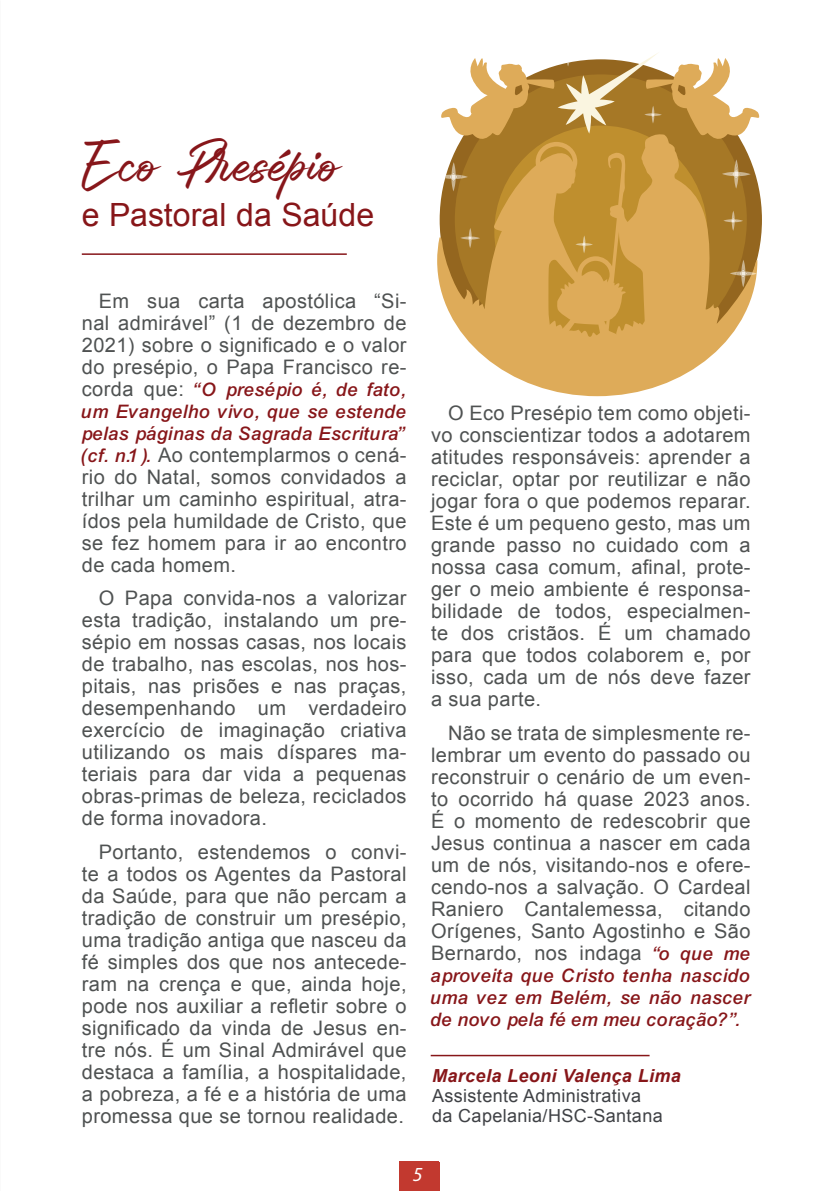
<style>
.page{position:relative;width:840px;height:1191px;background:#fff}
.page>*{position:absolute;margin:0;border:0;box-sizing:border-box;transform-origin:0 0}
.t1{font:48px "Bezar PERSONAL USE ONLY";color:#87161a}
.t2{font:32px "Arial";color:#871619}
.t3{font:italic 28px "Myriad Arabic";color:#fff}
.t4{font:20px/22px "Arial";letter-spacing:.02em;color:#4f5252;text-align:justify}
.t5{font:20px/22px "Arial Mdm Itl";letter-spacing:.02em;color:#871619;text-align:justify}
.t6{font:18px/20px "Arial";letter-spacing:.02em;color:#3f4145}
.t7{font:italic 700 18px "Arial";letter-spacing:.02em;color:#871619}
.s1{font-family:"Arial";color:#4f5252}
.s2{font-family:"Arial Mdm Itl";color:#871619}
</style>
<div class="page">
<div style="left:400px;top:1161px;width:39px;height:30px;background:#c2392f"></div>
<div style="left:399px;top:1161px;width:39px;height:30px;background:#c2392f"></div>
<hr style="left:430px;top:1054px;width:219px;height:2px;background:#871619">
<svg style="left:437px;top:146px;width:320px;height:250px;background:#d2a75e"></svg>
<svg style="left:439px;top:162px;width:28px;height:29px"></svg>
<svg style="left:721px;top:159px;width:29px;height:30px"></svg>
<svg style="left:460px;top:228px;width:20px;height:20px"></svg>
<svg style="left:723px;top:211px;width:19px;height:20px"></svg>
<svg style="left:729px;top:260px;width:28px;height:27px"></svg>
<svg style="left:441px;top:53px;width:318px;height:93px"></svg>
<svg style="left:575px;top:235px;width:17px;height:18px"></svg>
<hr style="left:82px;top:253px;width:264px;height:2px;background:#87161a">
<h1 class="t1" style="left:82px;top:138px;width:261px">Eco Presépio</h1>
<h2 class="t2" style="left:82px;top:194px;width:294px">e Pastoral da Saúde</h2>
<p class="t4" style="left:82px;top:290px;width:326px;text-indent:17px">Em sua carta apostólica “Si&shy;nal admirável” (1 de dezembro de 2021) sobre o significado e o valor do presépio, o Papa Francisco re-</p>
<p class="t5" style="left:82px;top:378px;width:326px"><span class="s1">corda que:</span> “O presépio é, de fato, um Evangelho vivo, que se estende pelas páginas da Sagrada Escritura”</p>
<p class="t4" style="left:82px;top:444px;width:326px"><span class="s2">(cf. n.1).</span> Ao contemplarmos o cená&shy;rio do Natal, somos convidados a trilhar um caminho espiritual, atra&shy;ídos pela humildade de Cristo, que se fez homem para ir ao encontro de cada homem.</p>
<p class="t4" style="left:82px;top:587px;width:326px;text-indent:17px">O Papa convida-nos a valorizar esta tradição, instalando um pre&shy;sépio em nossas casas, nos locais de trabalho, nas escolas, nos hos&shy;pitais, nas prisões e nas praças, desempenhando um verdadeiro exercício de imaginação criativa utilizando os mais díspares ma&shy;teriais para dar vida a pequenas obras-primas de beleza, reciclados de forma inovadora.</p>
<p class="t4" style="left:82px;top:840px;width:326px;text-indent:17px">Portanto, estendemos o convi&shy;te a todos os Agentes da Pastoral da Saúde, para que não percam a tradição de construir um presépio, uma tradição antiga que nasceu da fé simples dos que nos antecede&shy;ram na crença e que, ainda hoje, pode nos auxiliar a refletir sobre o significado da vinda de Jesus en&shy;tre nós. É um Sinal Admirável que destaca a família, a hospitalidade, a pobreza, a fé e a história de uma promessa que se tornou realidade.</p>
<p class="t4" style="left:431px;top:402px;width:321px;text-indent:17px">O Eco Presépio tem como objeti&shy;vo conscientizar todos a adotarem atitudes responsáveis: aprender a reciclar, optar por reutilizar e não jogar fora o que podemos reparar.<br>Este é um pequeno gesto, mas um grande passo no cuidado com a nossa casa comum, afinal, prote&shy;ger o meio ambiente é responsa&shy;bilidade de todos, especialmen&shy;te dos cristãos. É um chamado para que todos colaborem e, por isso, cada um de nós deve fazer a sua parte.</p>
<p class="t4" style="left:431px;top:722px;width:321px;text-indent:17px">Não se trata de simplesmente re&shy;lembrar um evento do passado ou reconstruir o cenário de um even&shy;to ocorrido há quase 2023 anos.<br>É o momento de redescobrir que Jesus continua a nascer em cada um de nós, visitando-nos e ofere&shy;cendo-nos a salvação. O Cardeal Raniero Cantalemessa, citando Orígenes, Santo Agostinho e São Bernardo, nos indaga <span class="s2">“o que me</span></p>
<p class="t5" style="left:431px;top:964px;width:321px">aproveita que Cristo tenha nascido uma vez em Belém, se não nascer de novo pela fé em meu coração?”.</p>
<p class="t7" style="left:432px;top:1064px;width:250px">Marcela Leoni Valença Lima</p>
<p class="t6" style="left:432px;top:1086px;width:232px">Assistente Administrativa da Capelania/HSC-Santana</p>
<h3 class="t3" style="left:412px;top:1155px;width:11px">5</h3>
</div>
